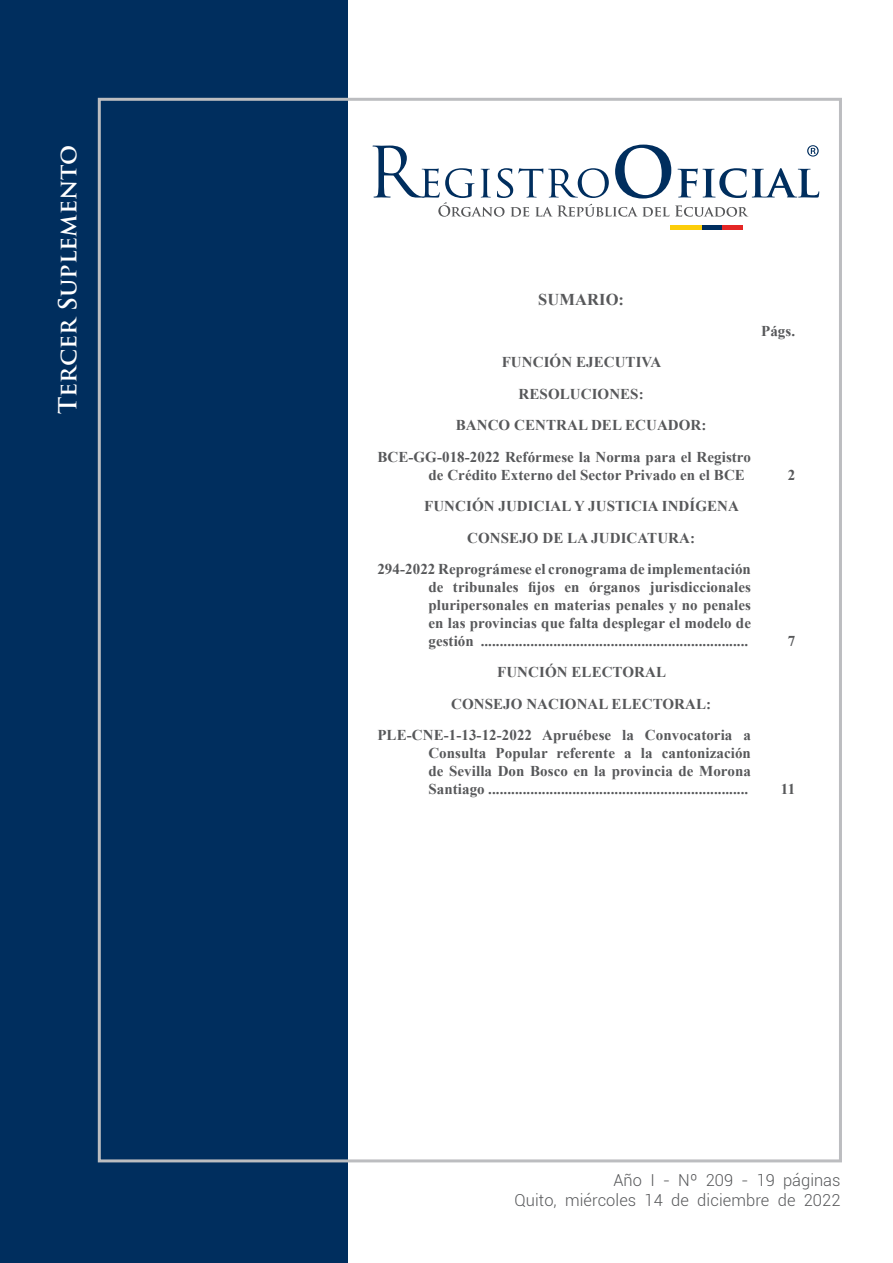
<style>
.page{position:relative;width:893px;height:1263px;background:#fff}
.page>*{position:absolute;margin:0;border:0;box-sizing:border-box;transform-origin:0 0}
.t1{font:700 24.3px "Trajan Pro";letter-spacing:.005em;color:#fff}
.t2{font:300 16.5px "Roboto";letter-spacing:.005em;color:#57585a}
.Sumario_Title{font:700 16.5px "Times New Roman";letter-spacing:.005em;color:#57585a}
.Sumario_Tab_1{font:700 15px/18px "Times New Roman";letter-spacing:.005em;color:#57585a;text-align:justify}
.Sumario_Center{font:700 15px "Times New Roman";letter-spacing:.005em;color:#57585a}
.Sumario_Numero{font:700 15px "Times New Roman";letter-spacing:.005em;color:#57585a}
</style>
<div class="page">
<div style="left:0;top:0;width:348px;height:1263px;background:#002e5e"></div>
<div style="left:670px;top:225px;width:32px;height:5px;background:#fccd0a"></div>
<div style="left:702px;top:225px;width:21px;height:5px;background:#002e5e"></div>
<div style="left:723px;top:225px;width:20px;height:5px;background:#e42625"></div>
<svg style="left:372px;top:145px;width:447px;height:72px"></svg>
<p class="t1" style="left:53px;top:414px;width:271px;rotate:-90deg">Tercer Suplemento</p>
<p class="Sumario_Title" style="left:538px;top:288px;width:87px">SUMARIO:</p>
<p class="Sumario_Center" style="left:502px;top:352px;width:161px">FUNCIÓN EJECUTIVA</p>
<p class="Sumario_Center" style="left:519px;top:383px;width:127px">RESOLUCIONES:</p>
<p class="Sumario_Center" style="left:456px;top:415px;width:252px">BANCO CENTRAL DEL ECUADOR:</p>
<p class="Sumario_Tab_1" style="left:428px;top:447px;width:324px;text-indent:-51px">BCE-GG-018-2022 Refórmese la Norma para el Registro de Crédito Externo del Sector Privado en el BCE</p>
<p class="Sumario_Center" style="left:424px;top:496px;width:316px">FUNCIÓN JUDICIAL Y JUSTICIA INDÍGENA</p>
<p class="Sumario_Center" style="left:467px;top:527px;width:229px">CONSEJO DE LA JUDICATURA:</p>
<p class="Sumario_Tab_1" style="left:428px;top:560px;width:324px;text-indent:-51px">294-2022 Reprográmese el cronograma de implementación de tribunales fijos en órganos jurisdiccionales pluripersonales en materias penales y no penales en las provincias que falta desplegar el modelo de gestión ......................................................................</p>
<p class="Sumario_Center" style="left:497px;top:662px;width:170px">FUNCIÓN ELECTORAL</p>
<p class="Sumario_Center" style="left:451px;top:693px;width:262px">CONSEJO NACIONAL ELECTORAL:</p>
<p class="Sumario_Tab_1" style="left:428px;top:726px;width:324px;text-indent:-51px">PLE-CNE-1-13-12-2022 Apruébese la Convocatoria a Consulta Popular referente a la cantonización de Sevilla Don Bosco en la provincia de Morona Santiago ....................................................................</p>
<p class="Sumario_Numero" style="left:761px;top:321px;width:36px">Págs.</p>
<p class="Sumario_Numero" style="left:788px;top:464px;width:9px">2</p>
<p class="Sumario_Numero" style="left:788px;top:631px;width:9px">7</p>
<p class="Sumario_Numero" style="left:781px;top:779px;width:16px">11</p>
<p class="t2" style="left:613px;top:1169px;width:229px">Año I - Nº 209 - 19 páginas</p>
<p class="t2" style="left:515px;top:1189px;width:327px">Quito, miércoles 14 de diciembre de 2022</p>
</div>
